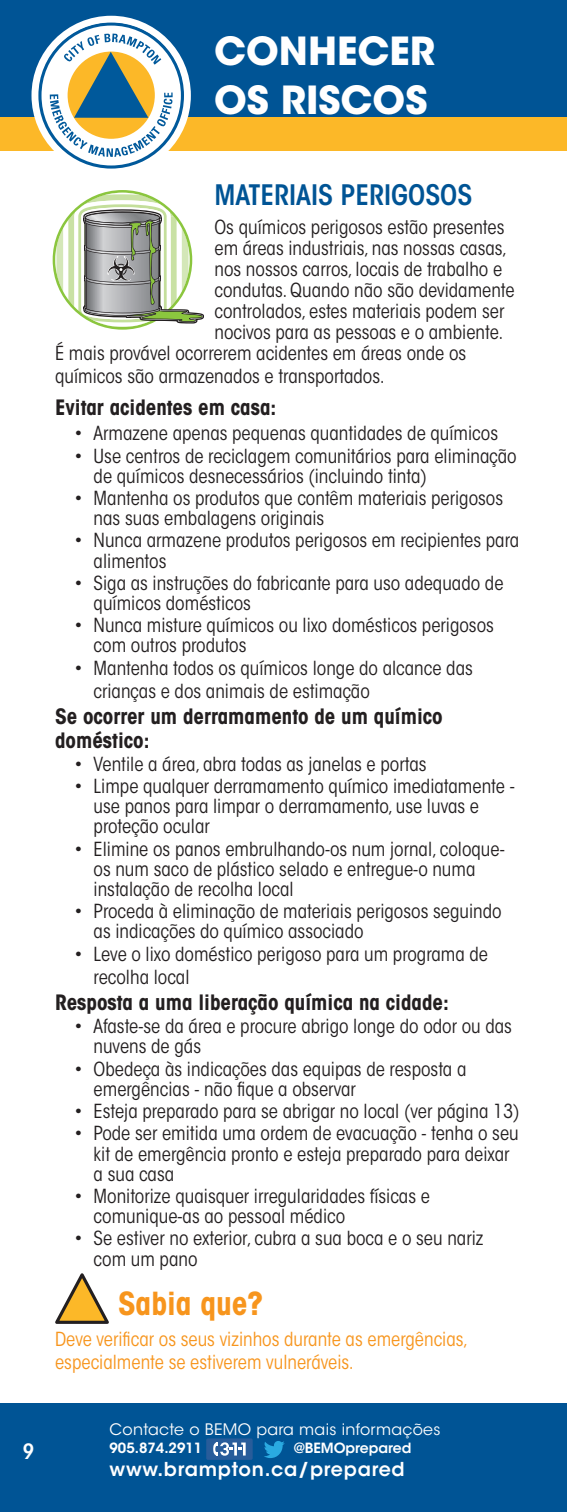
<style>
.page{position:relative;width:567px;height:1512px;background:#fff}
.page>*{position:absolute;margin:0;border:0;box-sizing:border-box;transform-origin:0 0}
.Main_type{font:700 38.5px "ITC Avant Garde Std";color:#fff}
.TIP_tab{font:700 condensed 31.5px "ITC Avant Garde Std";color:#f7951d}
.Heading{font:600 condensed 28px "ITC Avant Garde Std";color:#005495}
.Subheading{font:700 condensed 21px/23.6px "ITC Avant Garde Std";color:#231f20}
.Heading-2{font:600 condensed 21px "ITC Avant Garde Std";color:#fff}
.Main_type-2{font:condensed 19.25px/20.1px "ITC Avant Garde Std";color:#231f20}
.TIP_type{font:condensed 19.25px/23.1px "ITC Avant Garde Std";color:#f7951d}
.t1{font:600 19.07px "ITC Avant Garde Std";letter-spacing:.04em;color:#fff}
.t2{font:15.75px "ITC Avant Garde Std";letter-spacing:.02em;color:#fff}
.t3{font:600 14px "ITC Avant Garde Std";color:#fff}
</style>
<div class="page">
<div style="left:0;top:111px;width:567px;height:40px;background:#fcb828"></div>
<div style="left:0;top:1403px;width:567px;height:109px;background:#005495"></div>
<div style="left:0;top:0;width:567px;height:117px;background:#005495"></div>
<div style="left:32px;top:16px;width:159px;height:159px;background:#fff;border-radius:50%"></div>
<svg style="left:38px;top:22px;width:147px;height:147px"></svg>
<svg style="left:264px;top:1441px;width:21px;height:17px"></svg>
<div style="left:206px;top:1438px;width:47px;height:22px;background:#285c9a;border-radius:2px"></div>
<svg style="left:213px;top:1442px;width:33px;height:14px"></svg>
<svg style="left:55px;top:1273px;width:54px;height:51px"></svg>
<svg style="left:52px;top:190px;width:152px;height:140px"></svg>
<p class="Main_type" style="left:214px;top:26px;width:222px">CONHECER</p>
<p class="Main_type" style="left:214px;top:75px;width:215px">OS RISCOS</p>
<p class="Heading-2" style="left:23px;top:1439px;width:13px">9</p>
<p class="Heading" style="left:215px;top:177px;width:259px">MATERIAIS PERIGOSOS</p>
<p class="Main_type-2" style="left:215px;top:217px;width:291px">Os químicos perigosos estão presentes</p>
<p class="Main_type-2" style="left:215px;top:238px;width:294px">em áreas industriais, nas nossas casas,</p>
<p class="Main_type-2" style="left:215px;top:259px;width:289px">nos nossos carros, locais de trabalho e</p>
<p class="Main_type-2" style="left:215px;top:280px;width:302px">condutas. Quando não são devidamente</p>
<p class="Main_type-2" style="left:215px;top:301px;width:291px">controlados, estes materiais podem ser</p>
<p class="Main_type-2" style="left:215px;top:322px;width:291px">nocivos para as pessoas e o ambiente.</p>
<p class="Main_type-2" style="left:55px;top:343px;width:413px">É mais provável ocorrerem acidentes em áreas onde os</p>
<p class="Main_type-2" style="left:55px;top:366px;width:331px">químicos são armazenados e transportados.</p>
<p class="Subheading" style="left:55px;top:395px;width:223px">Evitar acidentes em casa:</p>
<p class="Main_type-2" style="left:74px;top:423px;width:425px">• Armazene apenas pequenas quantidades de químicos</p>
<p class="Main_type-2" style="left:94px;top:446px;width:425px;text-indent:-19px">• Use centros de reciclagem comunitários para eliminação de químicos desnecessários (incluindo tinta)</p>
<p class="Main_type-2" style="left:94px;top:488px;width:411px;text-indent:-19px">• Mantenha os produtos que contêm materiais perigosos nas suas embalagens originais</p>
<p class="Main_type-2" style="left:94px;top:531px;width:427px;text-indent:-19px">• Nunca armazene produtos perigosos em recipientes para alimentos</p>
<p class="Main_type-2" style="left:94px;top:573px;width:411px;text-indent:-19px">• Siga as instruções do fabricante para uso adequado de químicos domésticos</p>
<p class="Main_type-2" style="left:94px;top:615px;width:402px;text-indent:-19px">• Nunca misture químicos ou lixo domésticos perigosos com outros produtos</p>
<p class="Main_type-2" style="left:94px;top:656px;width:381px;line-height:23.6px;text-indent:-19px">• Mantenha todos os químicos longe do alcance das crianças e dos animais de estimação</p>
<p class="Subheading" style="left:55px;top:705px;width:389px">Se ocorrer um derramamento de um químico doméstico:</p>
<p class="Main_type-2" style="left:74px;top:754px;width:354px">• Ventile a área, abra todas as janelas e portas</p>
<p class="Main_type-2" style="left:94px;top:776px;width:423px;text-indent:-19px">• Limpe qualquer derramamento químico imediatamente - use panos para limpar o derramamento, use luvas e proteção ocular</p>
<p class="Main_type-2" style="left:94px;top:839px;width:413px;text-indent:-19px">• Elimine os panos embrulhando-os num jornal, coloque&shy;os num saco de plástico selado e entregue-o numa instalação de recolha local</p>
<p class="Main_type-2" style="left:94px;top:901px;width:410px;text-indent:-19px">• Proceda à eliminação de materiais perigosos seguindo as indicações do químico associado</p>
<p class="Main_type-2" style="left:94px;top:942px;width:396px;line-height:23.6px;text-indent:-19px">• Leve o lixo doméstico perigoso para um programa de recolha local</p>
<p class="Subheading" style="left:55px;top:991px;width:395px">Resposta a uma liberação química na cidade:</p>
<p class="Main_type-2" style="left:94px;top:1016px;width:420px;text-indent:-19px">• Afaste-se da área e procure abrigo longe do odor ou das nuvens de gás</p>
<p class="Main_type-2" style="left:94px;top:1059px;width:374px;text-indent:-19px">• Obedeça às indicações das equipas de resposta a emergências - não fique a observar</p>
<p class="Main_type-2" style="left:74px;top:1101px;width:447px">• Esteja preparado para se abrigar no local (ver página 13)</p>
<p class="Main_type-2" style="left:94px;top:1124px;width:427px;text-indent:-19px">• Pode ser emitida uma ordem de evacuação - tenha o seu kit de emergência pronto e esteja preparado para deixar a sua casa</p>
<p class="Main_type-2" style="left:94px;top:1186px;width:338px;text-indent:-19px">• Monitorize quaisquer irregularidades físicas e comunique-as ao pessoal médico</p>
<p class="Main_type-2" style="left:94px;top:1229px;width:391px;text-indent:-19px">• Se estiver no exterior, cubra a sua boca e o seu nariz com um pano</p>
<p class="TIP_tab" style="left:118px;top:1283px;width:147px">Sabia que?</p>
<p class="TIP_type" style="left:55px;top:1327px;width:415px">Deve verificar os seus vizinhos durante as emergências, especialmente se estiverem vulneráveis.</p>
<p class="t2" style="left:110px;top:1420px;width:333px">Contacte o BEMO para mais informações</p>
<p class="t3" style="left:110px;top:1439px;width:94px">905.874.2911</p>
<p class="t3" style="left:294px;top:1439px;width:119px">@BEMOprepared</p>
<p class="t1" style="left:110px;top:1457px;width:297px">www.brampton.ca/prepared</p>
</div>
